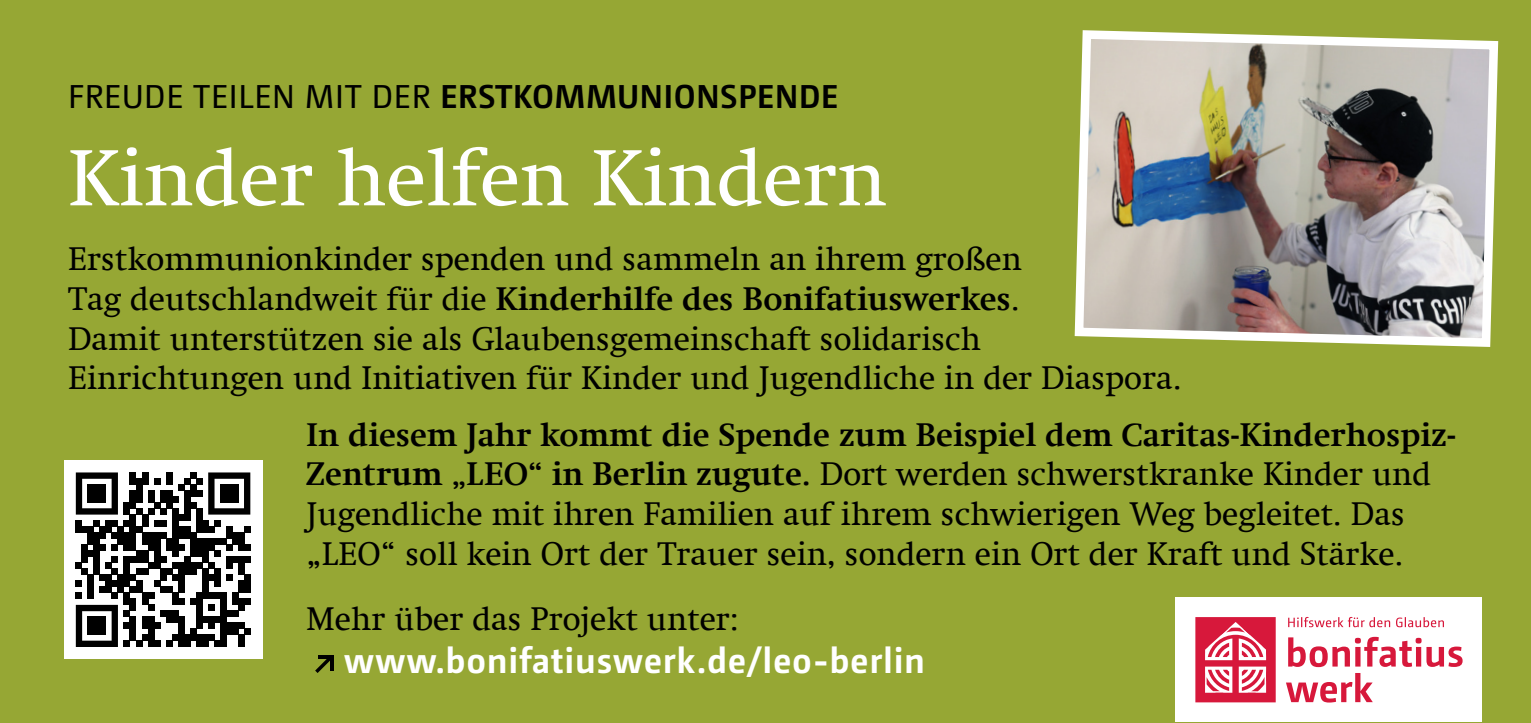
<style>
.page{position:relative;width:1531px;height:723px;background:#96a734}
.page>*{position:absolute;margin:0;border:0;box-sizing:border-box;transform-origin:0 0}
.t1{font:81px "Swift Com";color:#fff}
.t2{font:700 36px "Camingo Dos Pro";letter-spacing:.02em;color:#fff}
.t3{font:33px/39.6px "Swift Com";color:#000}
.t4{font:700 33px "Camingo Dos Pro";letter-spacing:.02em;color:#000}
.s1{font-weight:400}
.s2{font-weight:700}
</style>
<div class="page">
<svg style="left:315px;top:655px;width:18px;height:18px"></svg>
<div style="left:1176px;top:597px;width:306px;height:125px;background:#fff"></div>
<svg style="left:1286px;top:673px;width:87px;height:29px"></svg>
<svg style="left:1288px;top:637px;width:174px;height:30px"></svg>
<svg style="left:1288px;top:617px;width:156px;height:10px"></svg>
<svg style="left:1195px;top:617px;width:80px;height:85px"></svg>
<img style="left:1074px;top:30px;width:425px;height:317px">
<div style="left:64px;top:460px;width:198px;height:199px;background:#fff"></div>
<svg style="left:124px;top:472px;width:78px;height:42px"></svg>
<div style="left:130px;top:514px;width:6px;height:7px;background:#000"></div>
<div style="left:142px;top:514px;width:6px;height:7px;background:#000"></div>
<div style="left:172px;top:514px;width:6px;height:7px;background:#000"></div>
<div style="left:178px;top:514px;width:6px;height:7px;background:#000"></div>
<div style="left:184px;top:514px;width:6px;height:7px;background:#000"></div>
<div style="left:196px;top:514px;width:6px;height:7px;background:#000"></div>
<svg style="left:76px;top:472px;width:42px;height:42px"></svg>
<svg style="left:208px;top:472px;width:42px;height:42px"></svg>
<svg style="left:76px;top:521px;width:174px;height:126px"></svg>
<div style="left:88px;top:484px;width:18px;height:18px;background:#000"></div>
<div style="left:220px;top:484px;width:18px;height:18px;background:#000"></div>
<div style="left:88px;top:617px;width:18px;height:18px;background:#000"></div>
<p class="t4" style="left:68px;top:77px;width:772px"><span class="s1">FREUDE TEILEN MIT DER</span> ERSTKOMMUNIONSPENDE</p>
<h1 class="t1" style="left:68px;top:131px;width:820px">Kinder helfen Kindern</h1>
<p class="t3" style="left:68px;top:239px;width:1115px">Erstkommunionkinder spenden und sammeln an ihrem großen<br>Tag deutschlandweit für die <span class="s2">Kinderhilfe des Bonifatiuswerkes</span>.<br>Damit unterstützen sie als Glaubensgemeinschaft solidarisch Einrichtungen und Initiativen für Kinder und Jugendliche in der Diaspora.</p>
<p class="t3" style="left:306px;top:415px;width:1151px"><span class="s2">In diesem Jahr kommt die Spende zum Beispiel dem Caritas-Kinderhospiz-Zentrum „LEO“ in Berlin zugute.</span> Dort werden schwerstkranke Kinder und Jugendliche mit ihren Familien auf ihrem schwierigen Weg begleitet. Das „LEO“ soll kein Ort der Trauer sein, sondern ein Ort der Kraft und Stärke.</p>
<p class="t3" style="left:306px;top:599px;width:434px">Mehr über das Projekt unter:</p>
<p class="t2" style="left:344px;top:639px;width:583px">www.bonifatiuswerk.de/leo-berlin</p>
</div>
